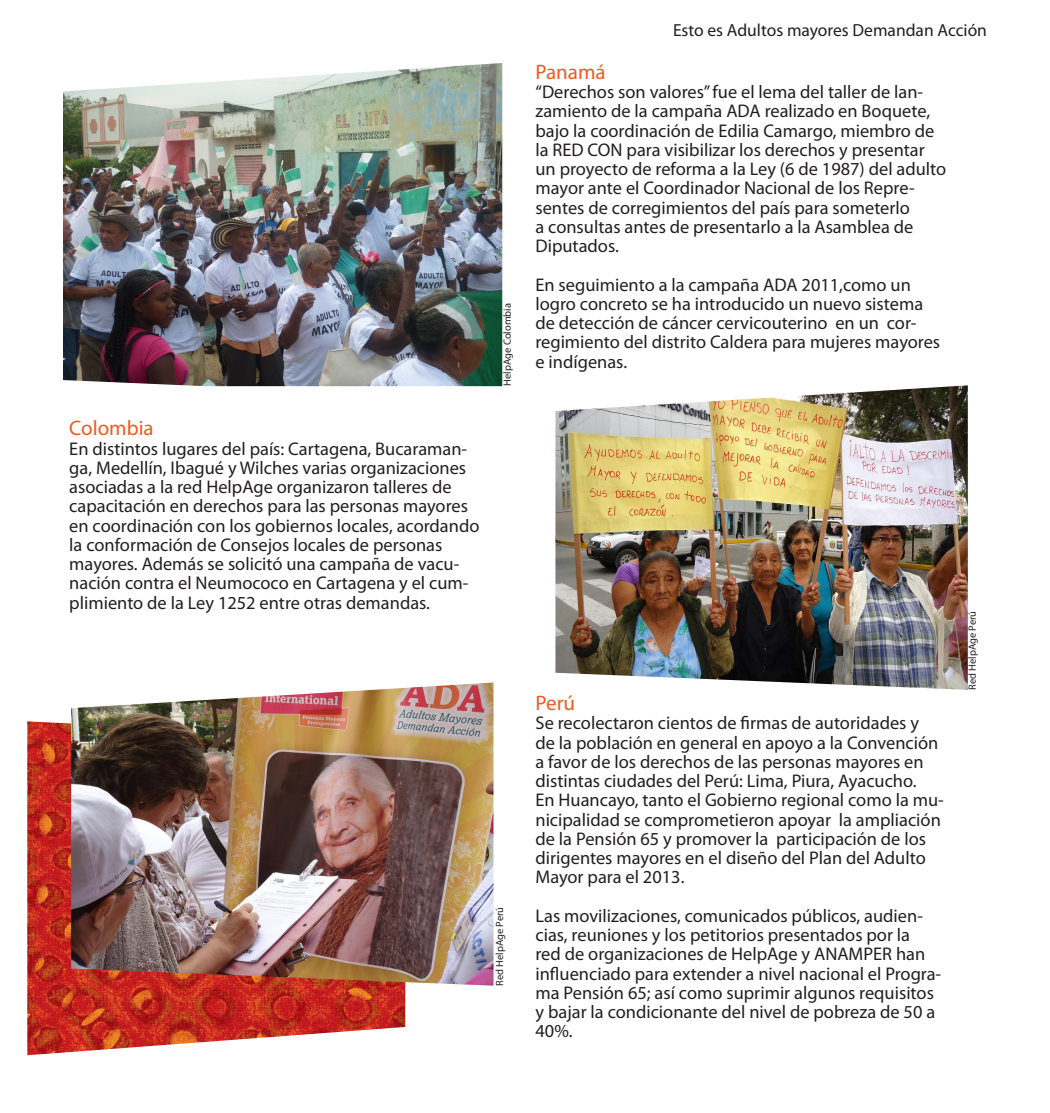
<style>
.page{position:relative;width:1050px;height:1113px;background:#fff}
.page>*{position:absolute;margin:0;border:0;box-sizing:border-box;transform-origin:0 0}
.t1{font:21px "Myriad Pro";color:#f15921}
.t2{font:18.38px/19.2px "Myriad Pro";color:#231f20}
.t3{font:17.5px "Myriad Pro";color:#231f20}
._8_Photo_credits{font:10.5px "Myriad Pro";color:#231f20}
</style>
<div class="page">
<img style="left:27px;top:721px;width:378px;height:334px">
<img style="left:71px;top:682px;width:422px;height:304px">
<img style="left:63px;top:63px;width:439px;height:323px">
<img style="left:555px;top:385px;width:413px;height:305px">
<p class="t1" style="left:69px;top:415px;width:86px">Colombia</p>
<p class="t2" style="left:69px;top:439px;width:412px">En distintos lugares del país: Cartagena, Bucaraman&shy;ga, Medellín, Ibagué y Wilches varias organizaciones asociadas a la red HelpAge organizaron talleres de capacitación en derechos para las personas mayores en coordinación con los gobiernos locales, acordando la conformación de Consejos locales de personas</p>
<p class="t2" style="left:69px;top:554px;width:401px">mayores. Además se solicitó una campaña de vacu&shy;nación contra el Neumococo en Cartagena y el cum&shy;plimiento de la Ley 1252 entre otras demandas.</p>
<p class="_8_Photo_credits" style="left:501px;top:386px;width:84px;rotate:-90deg">HelpAge Colombia</p>
<p class="_8_Photo_credits" style="left:493px;top:986px;width:81px;rotate:-90deg">Red HelpAge Perú</p>
<p class="t3" style="left:673px;top:19px;width:316px">Esto es Adultos mayores Demandan Acción</p>
<p class="t1" style="left:536px;top:59px;width:72px">Panamá</p>
<p class="t2" style="left:536px;top:82px;width:412px">“Derechos son valores” fue el lema del taller de lan&shy;zamiento de la campaña ADA realizado en Boquete, bajo la coordinación de Edilia Camargo, miembro de la RED CON para visibilizar los derechos y presentar un proyecto de reforma a la Ley (6 de 1987) del adulto mayor ante el Coordinador Nacional de los Repre&shy;sentes de corregimientos del país para someterlo<br>a consultas antes de presentarlo a la Asamblea de Diputados.</p>
<p class="t2" style="left:536px;top:275px;width:406px">En seguimiento a la campaña ADA 2011,como un logro concreto se ha introducido un nuevo sistema de detección de cáncer cervicouterino en un cor&shy;regimiento del distrito Caldera para mujeres mayores e indígenas.</p>
<p class="t1" style="left:536px;top:690px;width:41px">Perú</p>
<p class="t2" style="left:536px;top:713px;width:410px">Se recolectaron cientos de firmas de autoridades y<br>de la población en general en apoyo a la Convención a favor de los derechos de las personas mayores en distintas ciudades del Perú: Lima, Piura, Ayacucho.<br>En Huancayo, tanto el Gobierno regional como la mu&shy;nicipalidad se comprometieron apoyar la ampliación de la Pensión 65 y promover la participación de los dirigentes mayores en el diseño del Plan del Adulto Mayor para el 2013.</p>
<p class="t2" style="left:536px;top:906px;width:407px">Las movilizaciones, comunicados públicos, audien&shy;cias, reuniones y los petitorios presentados por la<br>red de organizaciones de HelpAge y ANAMPER han influenciado para extender a nivel nacional el Progra&shy;ma Pensión 65; así como suprimir algunos requisitos y bajar la condicionante del nivel de pobreza de 50 a 40%.</p>
<p class="_8_Photo_credits" style="left:966px;top:690px;width:81px;rotate:-90deg">Red HelpAge Perú</p>
</div>
